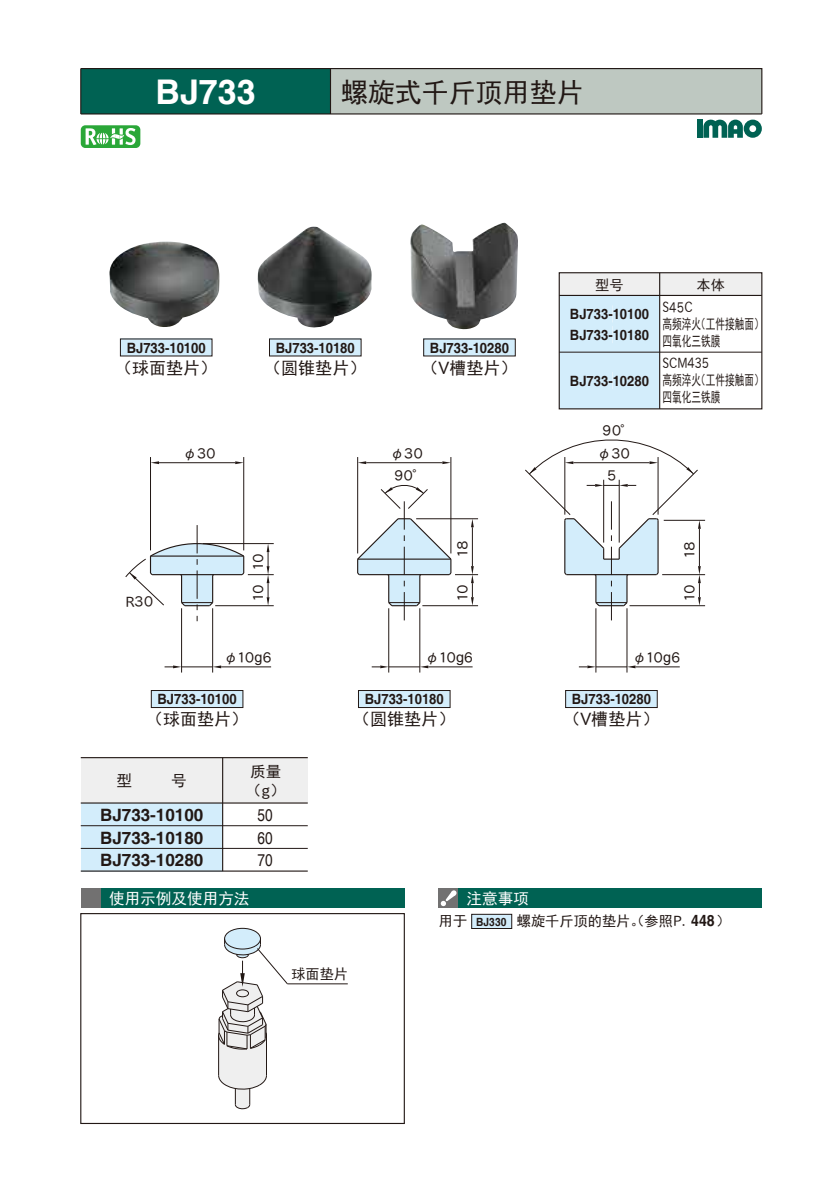
<style>
.page{position:relative;width:840px;height:1191px;background:#fff}
.page>*{position:absolute;margin:0;border:0;box-sizing:border-box;transform-origin:0 0}
.t1{font:700 34px "Helvetica";color:#fff}
.t2{font:27px "Sim Hei";color:#221815}
.t3{font:17px "Sim Hei";color:#221815}
.t4{font:700 17px "Helvetica";color:#221815}
.t5{font:17px "Helvetica";color:#221815;scale:.8 1}
.t6{font:15.6px "Sim Hei";color:#fff}
.t7{font:15.6px/18.4px "Sim Hei";color:#221815}
.t8{font:700 14.2px/20.6px "Helvetica";color:#221815;scale:.92 1}
.t9{font:14.2px/22.8px "IPAP Gothic";color:#221815;text-align:center}
.t10{font:14.2px "Sim Hei";color:#221815;scale:.68 1}
.t11{font:14.2px "Sim Hei";color:#221815}
.t12{font:14.2px "IPAP Gothic";color:#221815;scale:.8 1}
.t13{font:700 11.4px "Helvetica";color:#221815;scale:.9 1}
.s1{font-family:"IPAP Gothic"}
.s2{font-family:"Helvetica LT Std"}
.s3{font-family:"Helvetica LT Std";font-weight:700;font-size:15.6px}
</style>
<div class="page">
<div style="left:471px;top:914px;width:40px;height:14px;background:#d3edfb"></div>
<div style="left:358px;top:690px;width:92px;height:17px;background:#d3edfb"></div>
<div style="left:151px;top:690px;width:92px;height:17px;background:#d3edfb"></div>
<div style="left:565px;top:690px;width:92px;height:17px;background:#d3edfb"></div>
<div style="left:269px;top:339px;width:92px;height:17px;background:#d3edfb"></div>
<div style="left:120px;top:339px;width:92px;height:17px;background:#d3edfb"></div>
<div style="left:423px;top:339px;width:92px;height:17px;background:#d3edfb"></div>
<img style="left:257px;top:226px;width:114px;height:102px">
<img style="left:410px;top:223px;width:108px;height:107px">
<img style="left:109px;top:242px;width:110px;height:85px">
<div style="left:560px;top:296px;width:98px;height:111px;background:#d3edfb"></div>
<div style="left:81px;top:757px;width:226px;height:46px;background:#efefef"></div>
<div style="left:81px;top:803px;width:141px;height:68px;background:#d3edfb"></div>
<div style="left:559px;top:273px;width:202px;height:22px;background:#efefef"></div>
<svg style="left:213px;top:665px;width:8px;height:3px"></svg>
<svg style="left:151px;top:461px;width:8px;height:3px"></svg>
<svg style="left:235px;top:461px;width:8px;height:3px"></svg>
<svg style="left:358px;top:461px;width:8px;height:3px"></svg>
<svg style="left:420px;top:665px;width:8px;height:3px"></svg>
<svg style="left:627px;top:665px;width:8px;height:3px"></svg>
<svg style="left:442px;top:461px;width:8px;height:3px"></svg>
<div style="left:558px;top:272px;width:204px;height:137px;border:1px solid #221815"></div>
<div style="left:358px;top:690px;width:92px;height:18px;border:1px solid #221815"></div>
<hr style="left:366px;top:462px;width:76px;height:1px;background:#221815">
<hr style="left:388px;top:666px;width:31px;height:1px;background:#221815">
<hr style="left:81px;top:757px;width:226px;height:1px;background:#221815">
<hr style="left:81px;top:870px;width:226px;height:1px;background:#221815">
<hr style="left:81px;top:848px;width:226px;height:1px;background:#221815">
<hr style="left:81px;top:825px;width:226px;height:1px;background:#221815">
<hr style="left:81px;top:802px;width:226px;height:1px;background:#221815">
<hr style="left:222px;top:757px;width:1px;height:114px;background:#221815">
<hr style="left:388px;top:608px;width:1px;height:64px;background:#221815">
<hr style="left:212px;top:608px;width:1px;height:64px;background:#221815">
<hr style="left:181px;top:608px;width:1px;height:64px;background:#221815">
<div style="left:151px;top:690px;width:92px;height:18px;border:1px solid #221815"></div>
<hr style="left:181px;top:666px;width:31px;height:1px;background:#221815">
<svg style="left:164px;top:665px;width:17px;height:3px"></svg>
<hr style="left:221px;top:666px;width:50px;height:1px;background:#221815">
<svg style="left:371px;top:665px;width:17px;height:3px"></svg>
<hr style="left:159px;top:462px;width:76px;height:1px;background:#221815">
<hr style="left:150px;top:457px;width:1px;height:93px;background:#221815">
<hr style="left:357px;top:457px;width:1px;height:96px;background:#221815">
<hr style="left:243px;top:457px;width:1px;height:93px;background:#221815">
<svg style="left:125px;top:525px;width:148px;height:96px"></svg>
<hr style="left:595px;top:608px;width:1px;height:64px;background:#221815">
<hr style="left:626px;top:608px;width:1px;height:64px;background:#221815">
<hr style="left:419px;top:608px;width:1px;height:64px;background:#221815">
<div style="left:565px;top:690px;width:92px;height:18px;border:1px solid #221815"></div>
<hr style="left:428px;top:666px;width:44px;height:1px;background:#221815">
<hr style="left:635px;top:666px;width:44px;height:1px;background:#221815">
<hr style="left:595px;top:666px;width:31px;height:1px;background:#221815">
<svg style="left:578px;top:665px;width:17px;height:3px"></svg>
<hr style="left:450px;top:457px;width:1px;height:96px;background:#221815">
<svg style="left:357px;top:483px;width:121px;height:138px"></svg>
<hr style="left:663px;top:520px;width:41px;height:1px;background:#221815">
<hr style="left:661px;top:574px;width:43px;height:1px;background:#221815">
<hr style="left:629px;top:605px;width:75px;height:1px;background:#221815">
<svg style="left:525px;top:439px;width:175px;height:182px"></svg>
<hr style="left:559px;top:295px;width:202px;height:1px;background:#221815">
<hr style="left:559px;top:352px;width:202px;height:1px;background:#221815">
<div style="left:81px;top:888px;width:323px;height:20px;background:#006253"></div>
<div style="left:81px;top:888px;width:20px;height:20px;background:#727171"></div>
<div style="left:80px;top:913px;width:324px;height:211px;border:1px solid #221815"></div>
<div style="left:438px;top:888px;width:323px;height:20px;background:#006253"></div>
<div style="left:438px;top:888px;width:20px;height:20px;background:#727171"></div>
<svg style="left:440px;top:890px;width:16px;height:16px"></svg>
<hr style="left:287px;top:983px;width:60px;height:1px;background:#221815">
<svg style="left:218px;top:927px;width:70px;height:182px"></svg>
<hr style="left:658px;top:273px;width:2px;height:136px;background:#221815">
<div style="left:471px;top:914px;width:40px;height:14px;border:1px solid #221815"></div>
<div style="left:81px;top:125px;width:59px;height:23px;background:#2aa738;border-radius:5px"></div>
<svg style="left:80px;top:68px;width:682px;height:77px"></svg>
<h1 class="t1" style="left:155px;top:72px;width:102px">BJ733</h1>
<h2 class="t2" style="left:341px;top:78px;width:244px">螺旋式千斤顶用垫片</h2>
<p class="t11" style="left:595px;top:277px;width:30px">型号</p>
<p class="t11" style="left:696px;top:277px;width:30px">本体</p>
<p class="t8" style="left:127px;top:338px;width:87px">BJ733-10100</p>
<p class="t3" style="left:115px;top:359px;width:104px">（球面垫片）</p>
<p class="t8" style="left:275px;top:338px;width:87px">BJ733-10180</p>
<p class="t3" style="left:264px;top:359px;width:104px">（圆锥垫片）</p>
<p class="t8" style="left:429px;top:338px;width:87px">BJ733-10280</p>
<p class="t3" style="left:421px;top:359px;width:97px">（<span class="s1">V</span>槽垫片）</p>
<p class="t8" style="left:569px;top:305px;width:87px">BJ733-10100<br>BJ733-10180</p>
<p class="t8" style="left:569px;top:371px;width:87px">BJ733-10280</p>
<p class="t12" style="left:662px;top:299px;width:39px">S４５C</p>
<p class="t10" style="left:662px;top:317px;width:150px">高频淬火（工件接触面）</p>
<p class="t10" style="left:662px;top:334px;width:87px">四氧化三铁膜</p>
<p class="t12" style="left:662px;top:355px;width:60px">SCM435</p>
<p class="t10" style="left:662px;top:373px;width:150px">高频淬火（工件接触面）</p>
<p class="t10" style="left:662px;top:390px;width:87px">四氧化三铁膜</p>
<p class="t9" style="left:183px;top:442px;width:34px">φ３０</p>
<p class="t9" style="left:390px;top:442px;width:34px">φ３０</p>
<p class="t9" style="left:597px;top:420px;width:34px">９０゜φ３０</p>
<p class="t9" style="left:394px;top:465px;width:24px">９０゜</p>
<p class="t9" style="left:607px;top:465px;width:11px">５</p>
<p class="t9" style="left:125px;top:591px;width:29px">R３０</p>
<p class="t9" style="left:248px;top:601px;width:49px;rotate:-90deg">１０ １０</p>
<p class="t9" style="left:223px;top:646px;width:50px">φ１０<span class="s2">g</span>６</p>
<p class="t8" style="left:157px;top:690px;width:87px">BJ733-10100</p>
<p class="t9" style="left:452px;top:557px;width:18px;rotate:-90deg">１８</p>
<p class="t9" style="left:452px;top:601px;width:18px;rotate:-90deg">１０</p>
<p class="t9" style="left:678px;top:558px;width:18px;rotate:-90deg">１８</p>
<p class="t9" style="left:678px;top:601px;width:18px;rotate:-90deg">１０</p>
<p class="t9" style="left:425px;top:646px;width:50px">φ１０<span class="s2">g</span>６</p>
<p class="t9" style="left:632px;top:646px;width:50px">φ１０<span class="s2">g</span>６</p>
<p class="t8" style="left:364px;top:690px;width:87px">BJ733-10180</p>
<p class="t8" style="left:571px;top:690px;width:87px">BJ733-10280</p>
<p class="t3" style="left:146px;top:711px;width:104px">（球面垫片）</p>
<p class="t7" style="left:116px;top:771px;width:17px">型</p>
<p class="t7" style="left:171px;top:771px;width:17px">号</p>
<p class="t4" style="left:100px;top:804px;width:105px">BJ733-10100</p>
<p class="t4" style="left:100px;top:827px;width:105px">BJ733-10180</p>
<p class="t7" style="left:246px;top:762px;width:41px">质量（<span class="s1">g</span>）</p>
<p class="t5" style="left:257px;top:805px;width:20px">50</p>
<p class="t5" style="left:257px;top:827px;width:20px">60</p>
<p class="t4" style="left:100px;top:850px;width:105px">BJ733-10280</p>
<p class="t5" style="left:257px;top:850px;width:20px">70</p>
<p class="t6" style="left:109px;top:890px;width:142px">使用示例及使用方法</p>
<p class="t11" style="left:291px;top:967px;width:58px">球面垫片</p>
<p class="t3" style="left:353px;top:711px;width:104px">（圆锥垫片）</p>
<p class="t3" style="left:563px;top:711px;width:97px">（<span class="s1">V</span>槽垫片）</p>
<p class="t6" style="left:466px;top:890px;width:64px">注意事项</p>
<p class="t11" style="left:438px;top:914px;width:30px">用于</p>
<p class="t11" style="left:516px;top:914px;width:129px">螺旋千斤顶的垫片。</p>
<p class="t13" style="left:476px;top:914px;width:35px">BJ330</p>
<p class="t11" style="left:630px;top:914px;width:101px">（参照<span class="s1">P.</span> <span class="s3">448</span>）</p>
</div>
